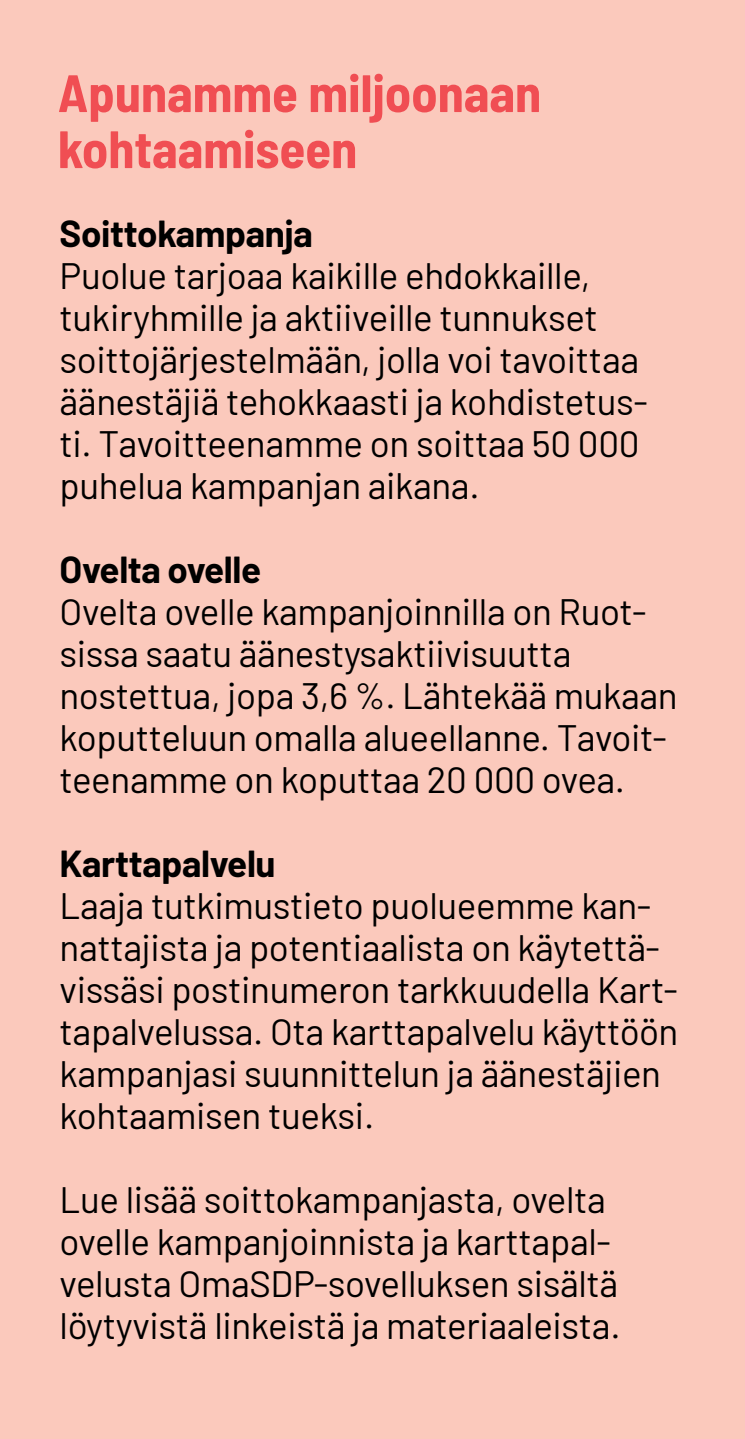
<style>
.page{position:relative;width:745px;height:1439px;background:#fff}
.page>*{position:absolute;margin:0;border:0;box-sizing:border-box;transform-origin:0 0}
.t1{font:700 semi-condensed 52.5px/56px "Barlow";color:#f04e53}
.t2{font:36.75px/42px "Barlow";letter-spacing:-.01em;color:#000}
.t3{font:700 36.75px "Barlow";letter-spacing:-.01em;color:#000}
</style>
<div class="page">
<div style="left:0;top:0;width:744px;height:1439px;background:#fbc9bc"></div>
<h1 class="t1" style="left:58px;top:62px;width:484px">Apunamme miljoonaan kohtaamiseen</h1>
<p class="t3" style="left:60px;top:206px;width:255px">Soittokampanja</p>
<p class="t2" style="left:60px;top:252px;width:589px">Puolue tarjoaa kaikille ehdokkaille, tukiryhmille ja aktiiveille tunnukset soittojärjestelmään, jolla voi tavoittaa äänestäjiä tehokkaasti ja kohdistetus&shy;ti. Tavoitteenamme on soittaa 50 000 puhelua kampanjan aikana.</p>
<p class="t3" style="left:60px;top:542px;width:203px">Ovelta ovelle</p>
<p class="t2" style="left:60px;top:588px;width:619px">Ovelta ovelle kampanjoinnilla on Ruot&shy;sissa saatu äänestysaktiivisuutta nostettua, jopa 3,6 %. Lähtekää mukaan koputteluun omalla alueellanne. Tavoit&shy;teenamme on koputtaa 20 000 ovea.</p>
<p class="t3" style="left:60px;top:836px;width:217px">Karttapalvelu</p>
<p class="t2" style="left:60px;top:882px;width:619px">Laaja tutkimustieto puolueemme kan&shy;nattajista ja potentiaalista on käytettä&shy;vissäsi postinumeron tarkkuudella Kart&shy;tapalvelussa. Ota karttapalvelu käyttöön kampanjasi suunnittelun ja äänestäjien kohtaamisen tueksi.</p>
<p class="t2" style="left:60px;top:1176px;width:562px">Lue lisää soittokampanjasta, ovelta ovelle kampanjoinnista ja karttapal&shy;velusta OmaSDP-sovelluksen sisältä löytyvistä linkeistä ja materiaaleista.</p>
</div>
